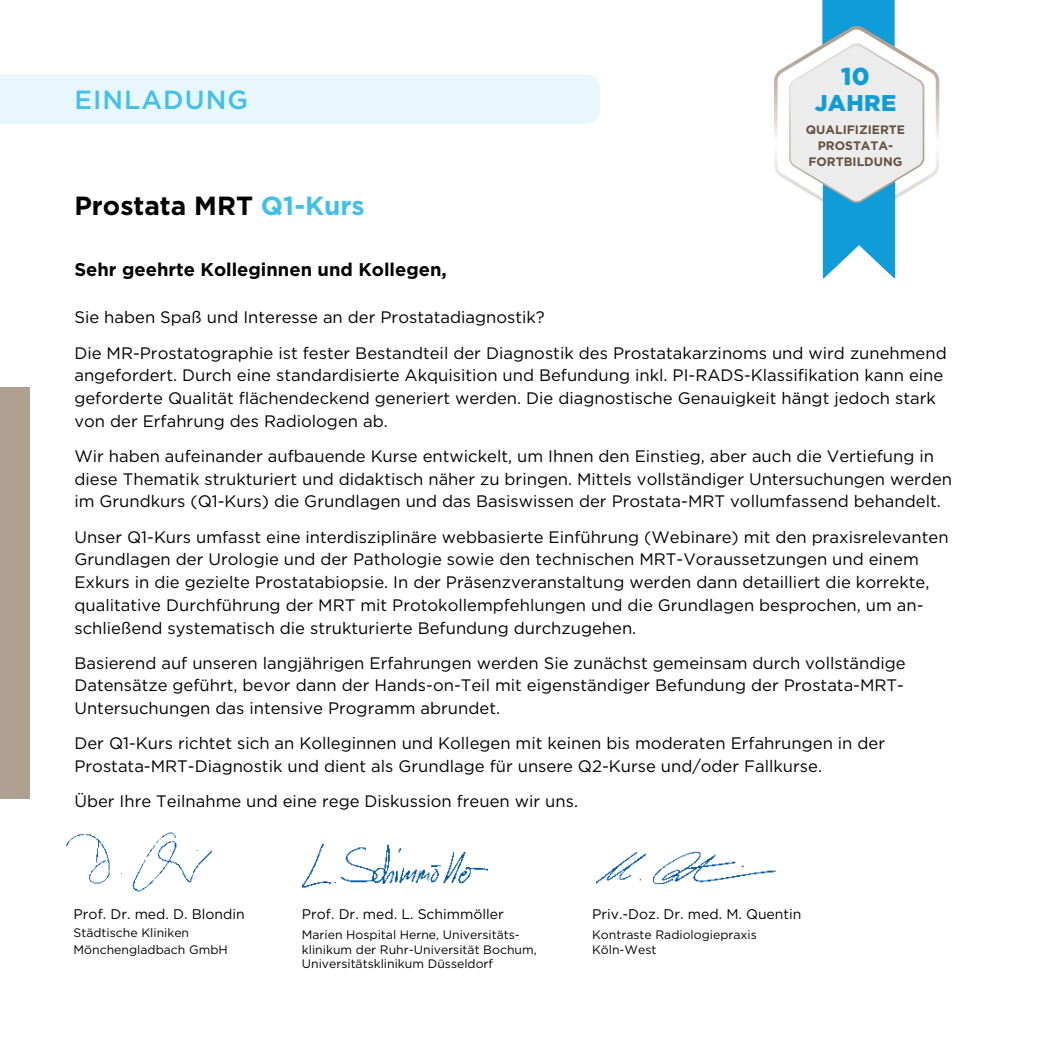
<style>
.page{position:relative;width:1042px;height:1042px;background:#fff}
.page>*{position:absolute;margin:0;border:0;box-sizing:border-box;transform-origin:0 0}
.t1{font:700 26.25px "Gotham";color:#000}
.t2{font:500 26.25px "Gotham";letter-spacing:.04em;color:#43c0ea}
.t3{font:900 24.5px "Gotham";color:#0f9cd8}
.t4{font:900 22.75px "Gotham";letter-spacing:.02em;color:#0f9cd8}
.t5{font:700 18.38px "Gotham";color:#000}
.t6{font:16.62px/22.8px "Gotham";color:#000}
.t7{font:14px "Gotham";color:#000}
.t8{font:12.25px/14.7px "Gotham";color:#000}
.t9{font:700 12.25px/15.8px "Gotham";color:#655043;text-align:center}
.s1{color:#43c0ea}
</style>
<div class="page">
<div style="left:0;top:387px;width:30px;height:412px;background:#afa091"></div>
<div style="left:0;top:74px;width:600px;height:50px;background:#e8f7fc"></div>
<img style="left:66px;top:832px;width:146px;height:60px">
<img style="left:595px;top:852px;width:180px;height:32px">
<img style="left:303px;top:844px;width:185px;height:44px">
<svg style="left:774px;top:0;width:166px;height:278px"></svg>
<h1 class="t2" style="left:74px;top:83px;width:175px">EINLADUNG</h1>
<h1 class="t1" style="left:74px;top:188px;width:292px">Prostata MRT <span class="s1">Q1-Kurs</span></h1>
<h2 class="t3" style="left:841px;top:59px;width:30px">10</h2>
<h3 class="t4" style="left:814px;top:87px;width:83px">JAHRE</h3>
<p class="t9" style="left:806px;top:122px;width:101px">QUALIFIZIERTE<br>PROSTATA-<br>FORTBILDUNG</p>
<p class="t5" style="left:74px;top:257px;width:374px">Sehr geehrte Kolleginnen und Kollegen,</p>
<p class="t6" style="left:74px;top:299px;width:874px;line-height:35.2px">Sie haben Spaß und Interesse an der Prostatadiagnostik?<br>Die MR-Prostatographie ist fester Bestandteil der Diagnostik des Prostatakarzinoms und wird zunehmend</p>
<p class="t6" style="left:74px;top:364px;width:870px">angefordert. Durch eine standardisierte Akquisition und Befundung inkl. PI-RADS-Klassifikation kann eine geforderte Qualität flächendeckend generiert werden. Die diagnostische Genauigkeit hängt jedoch stark von der Erfahrung des Radiologen ab.</p>
<p class="t6" style="left:74px;top:444px;width:879px">Wir haben aufeinander aufbauende Kurse entwickelt, um Ihnen den Einstieg, aber auch die Vertiefung in diese Thematik strukturiert und didaktisch näher zu bringen. Mittels vollständiger Untersuchungen werden im Grundkurs (Q1-Kurs) die Grundlagen und das Basiswissen der Prostata-MRT vollumfassend behandelt.</p>
<p class="t6" style="left:74px;top:525px;width:875px">Unser Q1-Kurs umfasst eine interdisziplinäre webbasierte Einführung (Webinare) mit den praxisrelevanten Grundlagen der Urologie und der Pathologie sowie den technischen MRT-Voraussetzungen und einem Exkurs in die gezielte Prostatabiopsie. In der Präsenzveranstaltung werden dann detailliert die korrekte, qualitative Durchführung der MRT mit Protokollempfehlungen und die Grundlagen besprochen, um an&shy;schließend systematisch die strukturierte Befundung durchzugehen.</p>
<p class="t6" style="left:74px;top:651px;width:833px;text-align:justify">Basierend auf unseren langjährigen Erfahrungen werden Sie zunächst gemeinsam durch vollständige Datensätze geführt, bevor dann der Hands-on-Teil mit eigenständiger Befundung der Prostata-MRT-Untersuchungen das intensive Programm abrundet.</p>
<p class="t6" style="left:74px;top:732px;width:812px">Der Q1-Kurs richtet sich an Kolleginnen und Kollegen mit keinen bis moderaten Erfahrungen in der<br>Prostata-MRT-Diagnostik und dient als Grundlage für unsere Q2-Kurse und/oder Fallkurse.</p>
<p class="t6" style="left:74px;top:789px;width:505px">Über Ihre Teilnahme und eine rege Diskussion freuen wir uns.</p>
<p class="t7" style="left:74px;top:905px;width:173px">Prof. Dr. med. D. Blondin</p>
<p class="t8" style="left:74px;top:923px;width:156px;line-height:17.5px">Städtische Kliniken<br>Mönchengladbach GmbH</p>
<p class="t7" style="left:302px;top:905px;width:203px">Prof. Dr. med. L. Schimmöller</p>
<p class="t8" style="left:302px;top:927px;width:236px">Marien Hospital Herne, Universitäts&shy;klinikum der Ruhr-Universität Bochum,<br>Universitätsklinikum Düsseldorf</p>
<p class="t7" style="left:592px;top:905px;width:211px">Priv.-Doz. Dr. med. M. Quentin</p>
<p class="t8" style="left:592px;top:927px;width:166px">Kontraste Radiologiepraxis<br>Köln-West</p>
</div>
